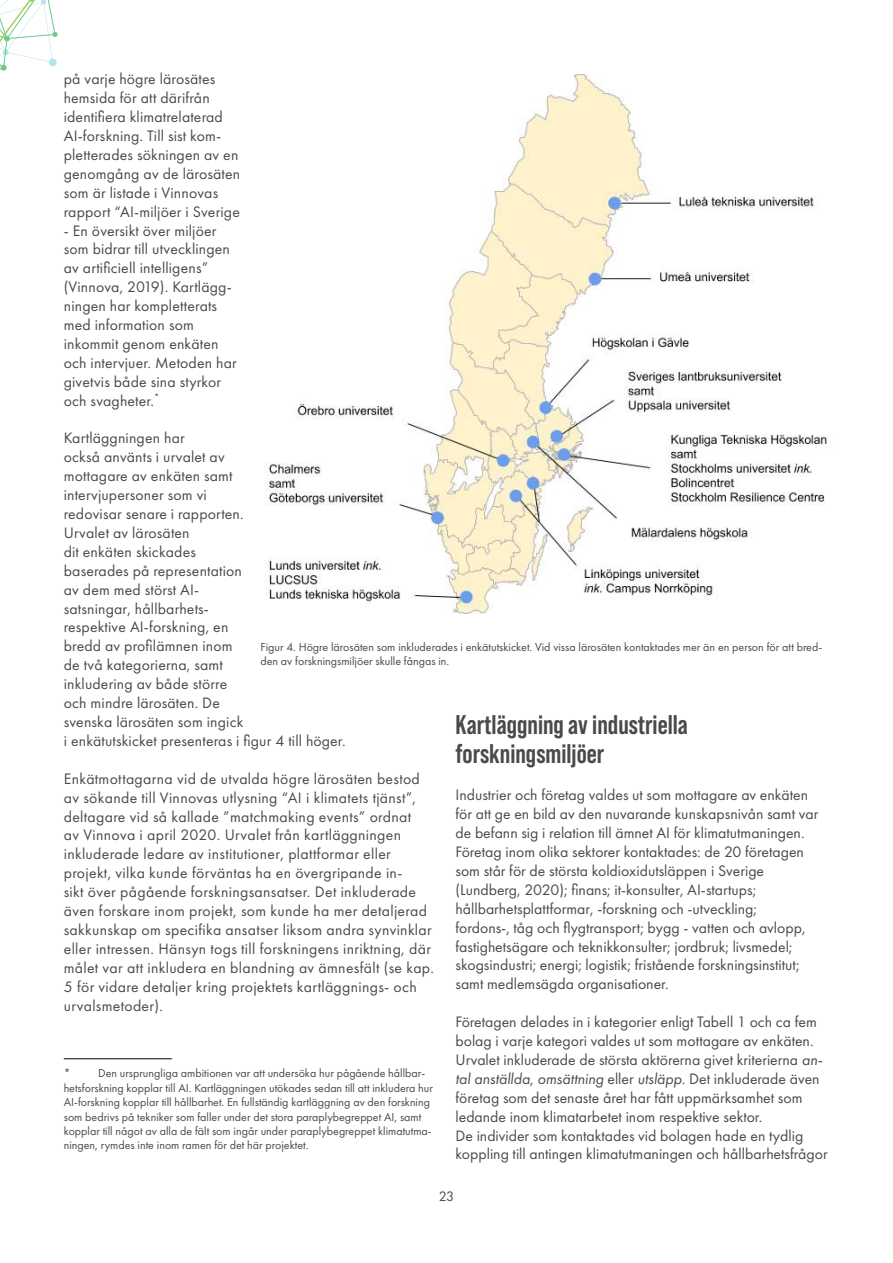
<style>
.page{position:relative;width:893px;height:1263px;background:#fff}
.page>*{position:absolute;margin:0;border:0;box-sizing:border-box;transform-origin:0 0}
.t1{font:700 27px/28.5px "Bebas Neue Pro";color:#4a4a49}
.t2{font:15.75px/18.9px "Futura PT";letter-spacing:.01em;color:#4a4a49}
.t3{font:14.25px "Futura PT";color:#4a4a49}
.t4{font:12px/14.4px "Futura PT";color:#4a4a49}
.s1{font-style:italic}
</style>
<div class="page">
<svg style="left:0;top:0;width:58px;height:71px"></svg>
<hr style="left:64px;top:1058px;width:108px;height:1px;background:#000">
<img style="left:264px;top:74px;width:563px;height:539px">
<p class="t2" style="left:64px;top:70px;width:178px">på varje högre lärosätes hemsida för att därifrån identifiera klimatrelaterad<br>AI-forskning. Till sist kom&shy;pletterades sökningen av en genomgång av de lärosäten som är listade i Vinnovas rapport “AI-miljöer i Sverige</p>
<p class="t2" style="left:64px;top:221px;width:175px">- En översikt över miljöer som bidrar till utvecklingen av artificiell intelligens” (Vinnova, 2019). Kartlägg&shy;ningen har kompletterats med information som inkommit genom enkäten och intervjuer. Metoden har givetvis både sina styrkor och svagheter.<sup>*</sup></p>
<p class="t2" style="left:64px;top:429px;width:283px">Kartläggningen har<br>också använts i urvalet av<br>mottagare av enkäten samt<br>intervjupersoner som vi<br>redovisar senare i rapporten.<br>Urvalet av lärosäten<br>dit enkäten skickades<br>baserades på representation<br>av dem med störst AI-<br>satsningar, hållbarhets-<br>respektive AI-forskning, en<br>bredd av profilämnen inom<br>de två kategorierna, samt<br>inkludering av både större<br>och mindre lärosäten. De<br>svenska lärosäten som ingick<br>i enkätutskicket presenteras i figur 4 till höger.</p>
<p class="t2" style="left:64px;top:769px;width:372px">Enkätmottagarna vid de utvalda högre lärosäten bestod av sökande till Vinnovas utlysning “AI i klimatets tjänst”, deltagare vid så kallade ”matchmaking events” ordnat<br>av Vinnova i april 2020. Urvalet från kartläggningen inkluderade ledare av institutioner, plattformar eller projekt, vilka kunde förväntas ha en övergripande in-<br>sikt över pågående forskningsansatser. Det inkluderade även forskare inom projekt, som kunde ha mer detaljerad sakkunskap om specifika ansatser liksom andra synvinklar eller intressen. Hänsyn togs till forskningens inriktning, där målet var att inkludera en blandning av ämnesfält (se kap.<br>5 för vidare detaljer kring projektets kartläggnings- och urvalsmetoder).</p>
<p class="t4" style="left:260px;top:640px;width:563px">Figur 4. Högre lärosäten som inkluderades i enkätutskicket. Vid vissa lärosäten kontaktades mer än en person för att bred&shy;den av forskningsmiljöer skulle fångas in.</p>
<h1 class="t1" style="left:455px;top:710px;width:234px">Kartläggning av industriella forskningsmiljöer</h1>
<p class="t2" style="left:455px;top:785px;width:364px">Industrier och företag valdes ut som mottagare av enkäten för att ge en bild av den nuvarande kunskapsnivån samt var de befann sig i relation till ämnet AI för klimatutmaningen.<br>Företag inom olika sektorer kontaktades: de 20 företagen som står för de största koldioxidutsläppen i Sverige (Lundberg, 2020); finans; it-konsulter, AI-startups; hållbarhetsplattformar, -forskning och -utveckling;<br>fordons-, tåg och flygtransport; bygg - vatten och avlopp, fastighetsägare och teknikkonsulter; jordbruk; livsmedel; skogsindustri; energi; logistik; fristående forskningsinstitut; samt medlemsägda organisationer.</p>
<p class="t2" style="left:455px;top:1012px;width:374px">Företagen delades in i kategorier enligt Tabell 1 och ca fem bolag i varje kategori valdes ut som mottagare av enkäten.<br>Urvalet inkluderade de största aktörerna givet kriterierna <span class="s1">an&shy;tal anställda</span>, <span class="s1">omsättning</span> eller <span class="s1">utsläpp</span>. Det inkluderade även företag som det senaste året har fått uppmärksamhet som ledande inom klimatarbetet inom respektive sektor.<br>De individer som kontaktades vid bolagen hade en tydlig koppling till antingen klimatutmaningen och hållbarhetsfrågor</p>
<p class="t4" style="left:64px;top:1066px;width:371px">* Den ursprungliga ambitionen var att undersöka hur pågående hållbar&shy;hetsforskning kopplar till AI. Kartläggningen utökades sedan till att inkludera hur AI-forskning kopplar till hållbarhet. En fullständig kartläggning av den forskning som bedrivs på tekniker som faller under det stora paraplybegreppet AI, samt kopplar till något av alla de fält som ingår under paraplybegreppet klimatutma&shy;ningen, rymdes inte inom ramen för det här projektet.</p>
<p class="t3" style="left:439px;top:1187px;width:17px">23</p>
</div>
